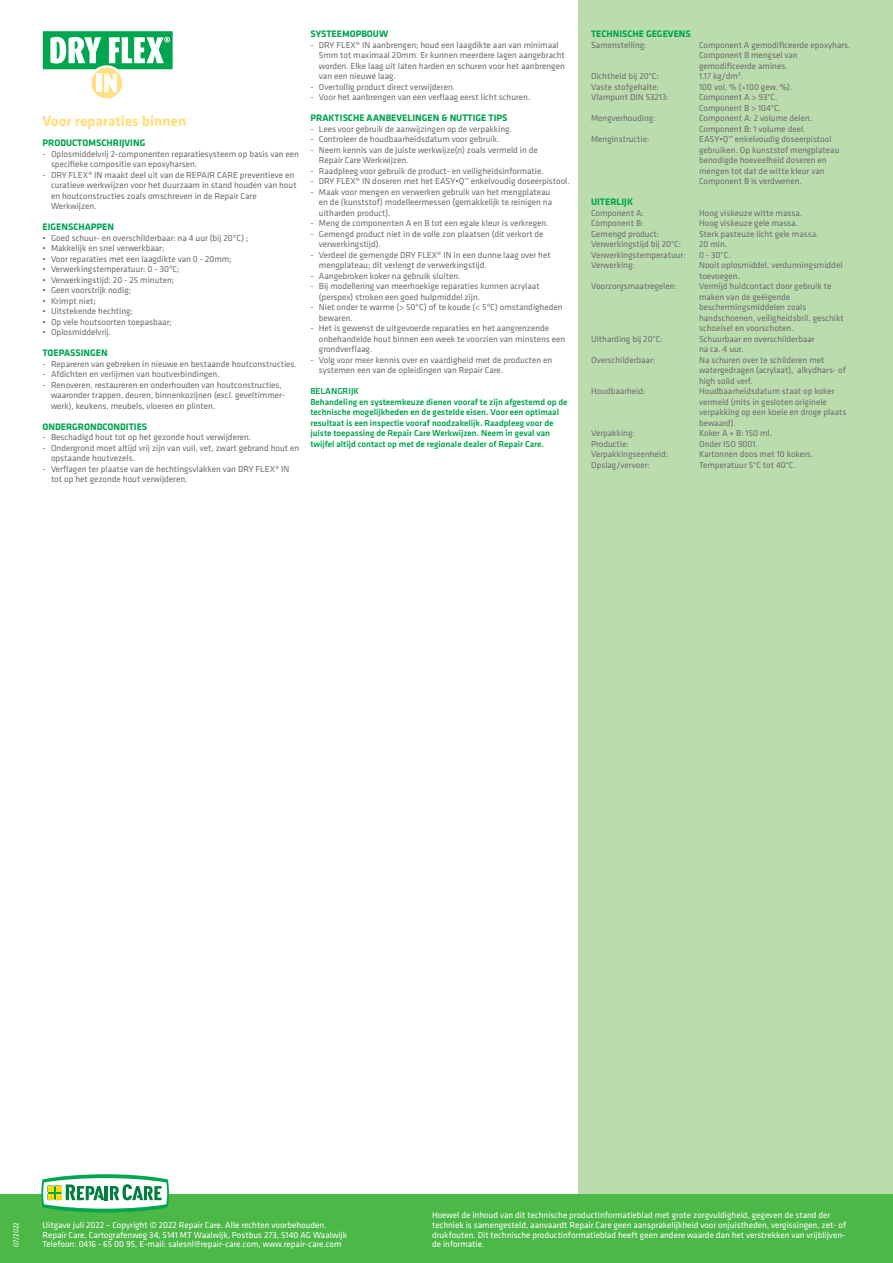
<style>
.page{position:relative;width:893px;height:1263px;background:#fff}
.page>*{position:absolute;margin:0;border:0;box-sizing:border-box;transform-origin:0 0}
.t1{font:700 15px "Klavika";color:#ffdf82}
.t2{font:700 9.75px "Klavika";color:#00a54f}
.t3{font:9px/10.5px "Klavika";color:#6c6d70}
.t4{font:9px/9.8px "Klavika";color:#fff}
.t5{font:500 9px/10.5px "Klavika";color:#00a54f}
.t6{font:7.5px "Klavika";color:#fff}
</style>
<div class="page">
<div style="left:41px;top:30px;width:133px;height:41px;background:#00a54f"></div>
<div style="left:40px;top:28px;width:136px;height:44px;border:3px solid #fff"></div>
<svg style="left:50px;top:37px;width:51px;height:27px"></svg>
<svg style="left:109px;top:37px;width:61px;height:26px"></svg>
<svg style="left:90px;top:66px;width:33px;height:33px"></svg>
<div style="left:89px;top:65px;width:35px;height:36px;border:2px solid #fff;border-radius:50%"></div>
<div style="left:97px;top:74px;width:5px;height:18px;background:#fff"></div>
<svg style="left:104px;top:74px;width:13px;height:18px"></svg>
<div style="left:578px;top:0;width:315px;height:1263px;background:#bbddae"></div>
<div style="left:0;top:1195px;width:893px;height:68px;background:#4cb848"></div>
<svg style="left:41px;top:1174px;width:128px;height:38px"></svg>
<h1 class="t1" style="left:43px;top:113px;width:145px">Voor reparaties binnen</h1>
<p class="t2" style="left:43px;top:138px;width:104px">PRODUCTOMSCHRIJVING</p>
<p class="t3" style="left:51px;top:149px;width:250px;text-indent:-9px">- Oplosmiddelvrij 2-componenten reparatiesysteem op basis van een specifieke compositie van epoxyharsen.</p>
<p class="t3" style="left:51px;top:170px;width:247px;text-indent:-9px">- DRY FLEX® IN maakt deel uit van de REPAIR CARE preventieve en curatieve werkwijzen voor het duurzaam in stand houden van hout en houtconstructies zoals omschreven in de Repair Care Werkwijzen.</p>
<p class="t2" style="left:43px;top:222px;width:73px">EIGENSCHAPPEN</p>
<p class="t3" style="left:43px;top:233px;width:207px">• Goed schuur- en overschilderbaar: na 4 uur (bij 20ºC) ;</p>
<p class="t3" style="left:43px;top:243px;width:123px">• Makkelijk en snel verwerkbaar;</p>
<p class="t3" style="left:43px;top:254px;width:191px">• Voor reparaties met een laagdikte van 0 - 20mm;</p>
<p class="t3" style="left:43px;top:264px;width:139px">• Verwerkingstemperatuur: 0 - 30ºC;</p>
<p class="t3" style="left:43px;top:275px;width:133px">• Verwerkingstijd: 20 - 25 minuten;</p>
<p class="t3" style="left:43px;top:285px;width:90px">• Geen voorstrijk nodig;</p>
<p class="t3" style="left:43px;top:296px;width:55px">• Krimpt niet;</p>
<p class="t3" style="left:43px;top:306px;width:92px">• Uitstekende hechting;</p>
<p class="t3" style="left:43px;top:317px;width:131px">• Op vele houtsoorten toepasbaar;</p>
<p class="t3" style="left:43px;top:327px;width:70px">• Oplosmiddelvrij.</p>
<p class="t2" style="left:43px;top:348px;width:67px">TOEPASSINGEN</p>
<p class="t3" style="left:43px;top:359px;width:256px">- Repareren van gebreken in nieuwe en bestaande houtconstructies.</p>
<p class="t3" style="left:43px;top:369px;width:179px">- Afdichten en verlijmen van houtverbindingen.</p>
<p class="t3" style="left:51px;top:380px;width:236px;text-indent:-9px">- Renoveren, restaureren en onderhouden van houtconstructies, waaronder trappen, deuren, binnenkozijnen (excl. geveltimmer&shy;werk), keukens, meubels, vloeren en plinten.</p>
<p class="t2" style="left:43px;top:421px;width:106px">ONDERGRONDCONDITIES</p>
<p class="t3" style="left:43px;top:432px;width:210px">- Beschadigd hout tot op het gezonde hout verwijderen.</p>
<p class="t3" style="left:51px;top:443px;width:250px;text-indent:-9px">- Ondergrond moet altijd vrij zijn van vuil, vet, zwart gebrand hout en opstaande houtvezels.</p>
<p class="t3" style="left:51px;top:464px;width:240px;text-indent:-9px">- Verflagen ter plaatse van de hechtingsvlakken van DRY FLEX® IN tot op het gezonde hout verwijderen.</p>
<p class="t2" style="left:310px;top:29px;width:79px">SYSTEEMOPBOUW</p>
<p class="t3" style="left:319px;top:40px;width:248px;text-indent:-9px">- DRY FLEX® IN aanbrengen; houd een laagdikte aan van minimaal 5mm tot maximaal 20mm. Er kunnen meerdere lagen aangebracht worden. Elke laag uit laten harden en schuren voor het aanbrengen van een nieuwe laag.</p>
<p class="t3" style="left:310px;top:82px;width:146px">- Overtollig product direct verwijderen.</p>
<p class="t3" style="left:310px;top:92px;width:221px">- Voor het aanbrengen van een verflaag eerst licht schuren.</p>
<p class="t2" style="left:310px;top:113px;width:199px">PRAKTISCHE AANBEVELINGEN &amp; NUTTIGE TIPS</p>
<p class="t3" style="left:310px;top:124px;width:203px">- Lees voor gebruik de aanwijzingen op de verpakking.</p>
<p class="t3" style="left:310px;top:134px;width:190px">- Controleer de houdbaarheidsdatum voor gebruik.</p>
<p class="t3" style="left:319px;top:145px;width:220px;text-indent:-9px">- Neem kennis van de juiste werkwijze(n) zoals vermeld in de<br>Repair Care Werkwijzen.</p>
<p class="t3" style="left:310px;top:166px;width:235px">- Raadpleeg voor gebruik de product- en veiligheidsinformatie.</p>
<p class="t3" style="left:310px;top:176px;width:261px">- DRY FLEX® IN doseren met het EASY•Q™ enkelvoudig doseerpistool.</p>
<p class="t3" style="left:319px;top:187px;width:235px;text-indent:-9px">- Maak voor mengen en verwerken gebruik van het mengplateau en de (kunststof) modelleermessen (gemakkelijk te reinigen na uitharden product).</p>
<p class="t3" style="left:310px;top:218px;width:240px">- Meng de componenten A en B tot een egale kleur is verkregen.</p>
<p class="t3" style="left:319px;top:229px;width:226px;text-indent:-9px">- Gemengd product niet in de volle zon plaatsen (dit verkort de verwerkingstijd).</p>
<p class="t3" style="left:319px;top:250px;width:233px;text-indent:-9px">- Verdeel de gemengde DRY FLEX® IN in een dunne laag over het mengplateau; dit verlengt de verwerkingstijd.</p>
<p class="t3" style="left:310px;top:271px;width:152px">- Aangebroken koker na gebruik sluiten.</p>
<p class="t3" style="left:319px;top:281px;width:222px;text-indent:-9px">- Bij modellering van meerhoekige reparaties kunnen acrylaat (perspex) stroken een goed hulpmiddel zijn.</p>
<p class="t3" style="left:319px;top:302px;width:245px;text-indent:-9px">- Niet onder te warme (&gt; 50ºC) of te koude (&lt; 5ºC) omstandigheden bewaren.</p>
<p class="t3" style="left:319px;top:323px;width:248px;text-indent:-9px">- Het is gewenst de uitgevoerde reparaties en het aangrenzende onbehandelde hout binnen een week te voorzien van minstens een grondverflaag.</p>
<p class="t3" style="left:319px;top:355px;width:235px;text-indent:-9px">- Volg voor meer kennis over en vaardigheid met de producten en systemen een van de opleidingen van Repair Care.</p>
<p class="t5" style="left:310px;top:386px;width:259px">BELANGRIJK<br>Behandeling en systeemkeuze dienen vooraf te zijn afgestemd op de technische mogelijkheden en de gestelde eisen. Voor een optimaal resultaat is een inspectie vooraf noodzakelijk. Raadpleeg voor de juiste toepassing de Repair Care Werkwijzen. Neem in geval van twijfel altijd contact op met de regionale dealer of Repair Care.</p>
<p class="t2" style="left:591px;top:29px;width:101px">TECHNISCHE GEGEVENS</p>
<p class="t3" style="left:591px;top:40px;width:57px">Samenstelling:</p>
<p class="t3" style="left:699px;top:40px;width:153px">Component A gemodificeerde epoxyhars.<br>Component B mengsel van gemodificeerde amines.</p>
<p class="t3" style="left:591px;top:71px;width:69px">Dichtheid bij 20°C:</p>
<p class="t3" style="left:699px;top:71px;width:45px">1.17 kg/dm<sup>3</sup>.</p>
<p class="t3" style="left:591px;top:82px;width:70px">Vaste stofgehalte:</p>
<p class="t3" style="left:699px;top:82px;width:95px">100 vol. % (=100 gew. %).</p>
<p class="t3" style="left:591px;top:92px;width:79px">Vlampunt DIN 53213:</p>
<p class="t3" style="left:699px;top:92px;width:83px">Component A &gt; 93°C.<br>Component B &gt; 104°C.</p>
<p class="t3" style="left:591px;top:113px;width:66px">Mengverhouding:</p>
<p class="t3" style="left:699px;top:113px;width:115px">Component A: 2 volume delen.<br>Component B: 1 volume deel.</p>
<p class="t3" style="left:591px;top:134px;width:60px">Menginstructie:</p>
<p class="t3" style="left:699px;top:134px;width:142px">EASY•Q™ enkelvoudig doseerpistool gebruiken. Op kunststof mengplateau benodigde hoeveelheid doseren en mengen tot dat de witte kleur van Component B is verdwenen.</p>
<p class="t2" style="left:591px;top:197px;width:43px">UITERLIJK</p>
<p class="t3" style="left:591px;top:208px;width:54px">Component A:</p>
<p class="t3" style="left:699px;top:208px;width:105px">Hoog viskeuze witte massa.</p>
<p class="t3" style="left:591px;top:218px;width:54px">Component B:</p>
<p class="t3" style="left:699px;top:218px;width:100px">Hoog viskeuze gele massa.</p>
<p class="t3" style="left:591px;top:229px;width:69px">Gemengd product:</p>
<p class="t3" style="left:699px;top:229px;width:121px">Sterk pasteuze licht gele massa.</p>
<p class="t3" style="left:591px;top:239px;width:92px">Verwerkingstijd bij 20°C:</p>
<p class="t3" style="left:699px;top:239px;width:30px">20 min.</p>
<p class="t3" style="left:591px;top:250px;width:96px">Verwerkingstemperatuur:</p>
<p class="t3" style="left:699px;top:250px;width:33px">0 - 30°C.</p>
<p class="t3" style="left:591px;top:260px;width:45px">Verwerking:</p>
<p class="t3" style="left:699px;top:260px;width:145px">Nooit oplosmiddel, verdunningsmiddel toevoegen.</p>
<p class="t3" style="left:591px;top:281px;width:87px">Voorzorgsmaatregelen:</p>
<p class="t3" style="left:699px;top:281px;width:146px">Vermijd huidcontact door gebruik te maken van de geëigende beschermingsmiddelen zoals handschoenen, veiligheidsbril, geschikt schoeisel en voorschoten.</p>
<p class="t3" style="left:591px;top:334px;width:73px">Uitharding bij 20°C:</p>
<p class="t3" style="left:699px;top:334px;width:117px">Schuurbaar en overschilderbaar na ca. 4 uur.</p>
<p class="t3" style="left:591px;top:355px;width:65px">Overschilderbaar:</p>
<p class="t3" style="left:699px;top:355px;width:148px">Na schuren over te schilderen met watergedragen (acrylaat), alkydhars- of high solid verf.</p>
<p class="t3" style="left:591px;top:386px;width:56px">Houdbaarheid:</p>
<p class="t3" style="left:699px;top:386px;width:149px">Houdbaarheidsdatum staat op koker vermeld (mits in gesloten originele verpakking op een koele en droge plaats bewaard).</p>
<p class="t3" style="left:591px;top:428px;width:45px">Verpakking:</p>
<p class="t3" style="left:699px;top:428px;width:74px">Koker A + B: 150 ml.</p>
<p class="t3" style="left:591px;top:439px;width:39px">Productie:</p>
<p class="t3" style="left:699px;top:439px;width:60px">Onder ISO 9001.</p>
<p class="t3" style="left:591px;top:449px;width:79px">Verpakkingseenheid:</p>
<p class="t3" style="left:699px;top:449px;width:116px">Kartonnen doos met 10 kokers.</p>
<p class="t3" style="left:591px;top:460px;width:60px">Opslag/vervoer:</p>
<p class="t3" style="left:699px;top:460px;width:98px">Temperatuur 5°C tot 40°C.</p>
<p class="t6" style="left:12px;top:1247px;width:27px;rotate:-90deg">07/2022</p>
<p class="t4" style="left:43px;top:1220px;width:306px">Uitgave juli 2022 – Copyright © 2022 Repair Care. Alle rechten voorbehouden.<br>Repair Care, Cartografenweg 34, 5141 MT Waalwijk, Postbus 273, 5140 AG Waalwijk</p>
<p class="t4" style="left:43px;top:1239px;width:301px">Telefoon: 0416 - 65 00 95, E-mail: salesnl@repair-care.com, www.repair-care.com</p>
<p class="t4" style="left:432px;top:1210px;width:416px">Hoewel de inhoud van dit technische productinformatieblad met grote zorgvuldigheid, gegeven de stand der techniek is samengesteld, aanvaardt Repair Care geen aansprakelijkheid voor onjuistheden, vergissingen, zet- of drukfouten. Dit technische productinformatieblad heeft geen andere waarde dan het verstrekken van vrijblijven&shy;de informatie.</p>
</div>
